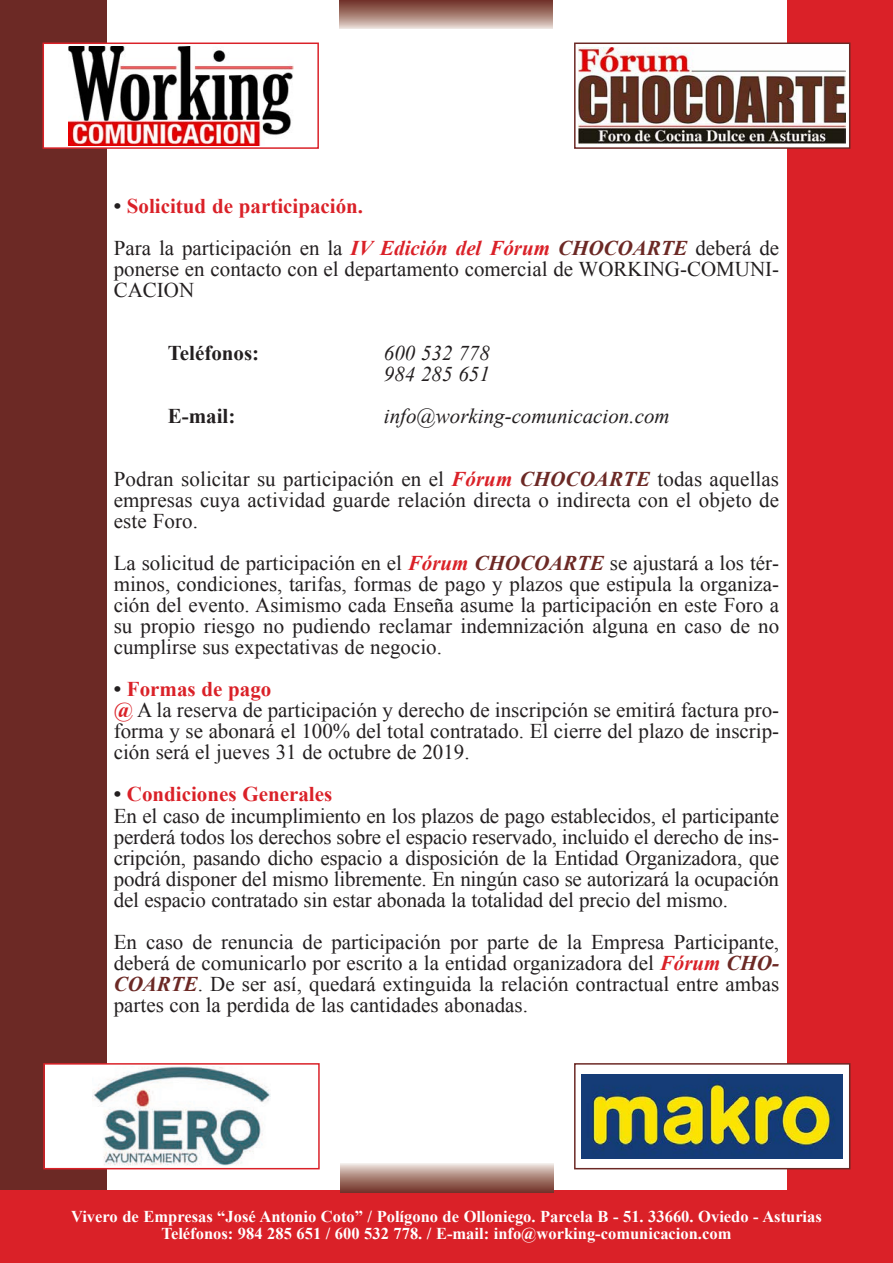
<style>
.page{position:relative;width:893px;height:1263px;background:#fff}
.page>*{position:absolute;margin:0;border:0;box-sizing:border-box;transform-origin:0 0}
.t1{font:21px/21px "Times New Roman";color:#231f20}
.t2{font:italic 21px/21px "Times New Roman";color:#231f20}
.t3{font:700 21px "Times New Roman";color:#231f20}
.t4{font:700 16.5px/16.5px "Times New Roman";color:#fff;text-align:center}
.s1{font-weight:700}
.s2{font-weight:700;color:#da2128}
.s3{font-weight:700;font-style:italic;color:#da2128}
.s4{font-weight:700;font-style:italic;color:#6c2925}
</style>
<div class="page">
<div style="left:787px;top:0;width:105px;height:1263px;background:#da2128"></div>
<div style="left:0;top:0;width:106px;height:1262px;background:#6c2925"></div>
<div style="left:0;top:1191px;width:893px;height:72px;background:#da2128"></div>
<div style="left:44px;top:44px;width:273px;height:103px;background:#fff"></div>
<img style="left:68px;top:46px;width:225px;height:99px">
<div style="left:43px;top:43px;width:276px;height:106px;border:2px solid #da2128"></div>
<div style="left:576px;top:44px;width:273px;height:103px;background:#fff"></div>
<img style="left:579px;top:48px;width:267px;height:96px">
<div style="left:574px;top:43px;width:276px;height:106px;border:2px solid #6c2925"></div>
<div style="left:45px;top:1064px;width:273px;height:104px;background:#fff"></div>
<div style="left:43px;top:1063px;width:277px;height:106px;border:2px solid #da2128"></div>
<img style="left:92px;top:1067px;width:179px;height:99px">
<div style="left:576px;top:1064px;width:273px;height:104px;background:#fff"></div>
<img style="left:582px;top:1074px;width:261px;height:84px">
<div style="left:574px;top:1063px;width:276px;height:106px;border:2px solid #6c2925"></div>
<svg style="left:341px;top:1163px;width:212px;height:29px;background:#ad877e"></svg>
<svg style="left:339px;top:0;width:213px;height:29px;background:#a88076"></svg>
<p class="t1" style="left:114px;top:185px;width:667px;line-height:42.3px"><span class="s1">•</span> <span class="s2">Solicitud de participación.<br></span>Para la participación en la <span class="s3">IV Edición del Fórum</span> <span class="s4">CHOCOARTE</span> deberá de</p>
<p class="t1" style="left:114px;top:259px;width:667px">ponerse en contacto con el departamento comercial de WORKING-COMUNI-<br>CACION</p>
<p class="t3" style="left:168px;top:342px;width:93px">Teléfonos:</p>
<p class="t2" style="left:384px;top:343px;width:108px">600 532 778<br>984 285 651</p>
<p class="t3" style="left:168px;top:405px;width:69px">E-mail:</p>
<p class="t2" style="left:384px;top:406px;width:287px">info@working-comunicacion.com</p>
<p class="t1" style="left:114px;top:469px;width:667px;text-align:justify">Podran solicitar su participación en el <span class="s3">Fórum</span> <span class="s4">CHOCOARTE</span> todas aquellas empresas cuya actividad guarde relación directa o indirecta con el objeto de este Foro.</p>
<p class="t1" style="left:114px;top:553px;width:667px;text-align:justify">La solicitud de participación en el <span class="s3">Fórum</span> <span class="s4">CHOCOARTE</span> se ajustará a los tér&shy;minos, condiciones, tarifas, formas de pago y plazos que estipula la organiza&shy;ción del evento. Asimismo cada Enseña asume la participación en este Foro a su propio riesgo no pudiendo reclamar indemnización alguna en caso de no cumplirse sus expectativas de negocio.</p>
<p class="t1" style="left:114px;top:678px;width:667px"><span class="s1">•</span> <span class="s2">Formas de pago<br>@</span> A la reserva de participación y derecho de inscripción se emitirá factura pro&shy;forma y se abonará el 100% del total contratado. El cierre del plazo de inscrip&shy;ción será el jueves 31 de octubre de 2019.</p>
<p class="t1" style="left:114px;top:783px;width:667px"><span class="s1">•</span> <span class="s2">Condiciones Generales<br></span>En el caso de incumplimiento en los plazos de pago establecidos, el participante perderá todos los derechos sobre el espacio reservado, incluido el derecho de ins&shy;cripción, pasando dicho espacio a disposición de la Entidad Organizadora, que podrá disponer del mismo libremente. En ningún caso se autorizará la ocupación del espacio contratado sin estar abonada la totalidad del precio del mismo.</p>
<p class="t1" style="left:114px;top:931px;width:667px;text-align:justify">En caso de renuncia de participación por parte de la Empresa Participante, deberá de comunicarlo por escrito a la entidad organizadora del <span class="s3">Fórum</span> <span class="s4">CHO-COARTE</span>. De ser así, quedará extinguida la relación contractual entre ambas partes con la perdida de las cantidades abonadas.</p>
<p class="t4" style="left:71px;top:1208px;width:752px">Vivero de Empresas “José Antonio Coto” / Polígono de Olloniego. Parcela B - 51. 33660. Oviedo - Asturias<br>Teléfonos: 984 285 651 / 600 532 778. / E-mail: info@working-comunicacion.com</p>
</div>
